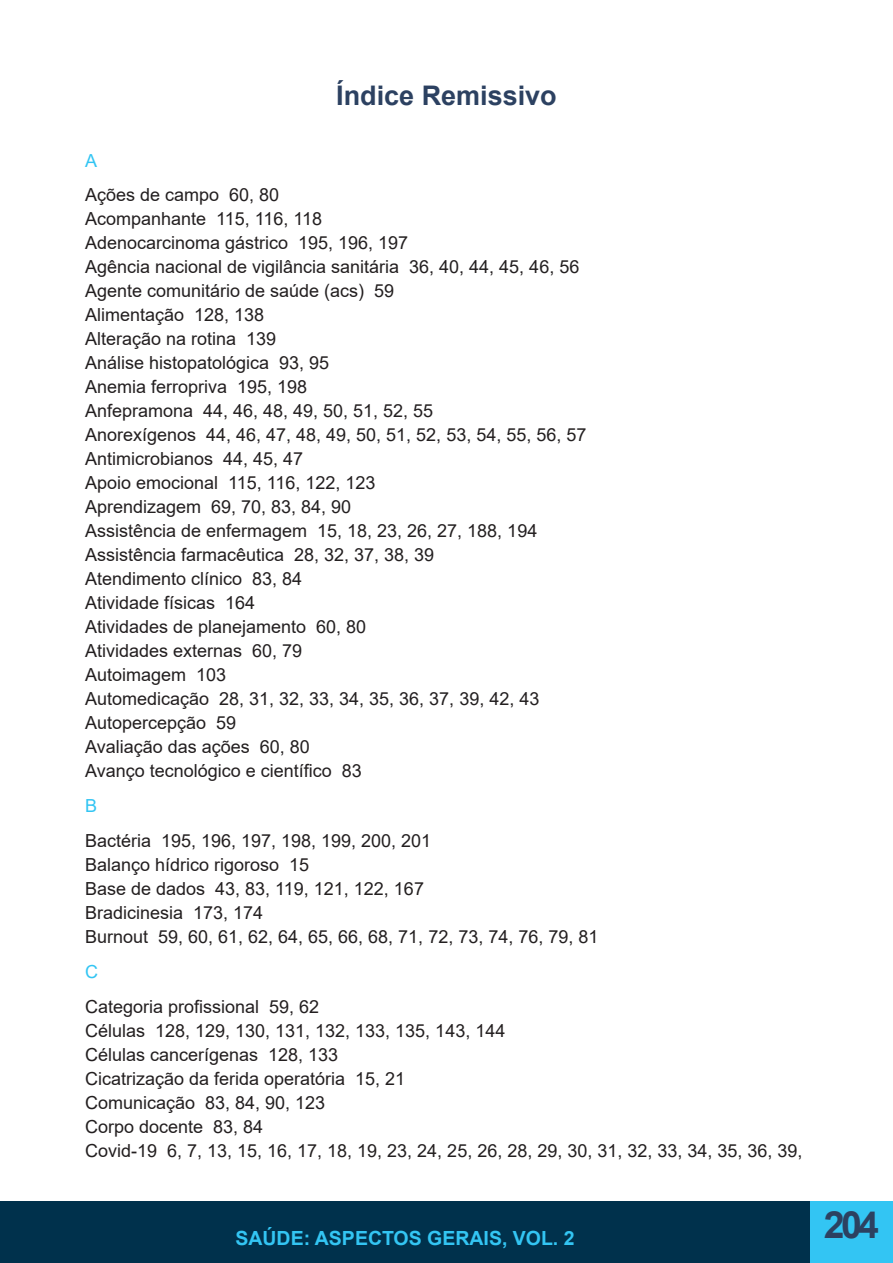
<style>
.page{position:relative;width:893px;height:1263px;background:#fff}
.page>*{position:absolute;margin:0;border:0;box-sizing:border-box;transform-origin:0 0}
.t1{font:700 37.5px "Arial";color:#2c4161}
.t2{font:700 27px "Arial";color:#2c4161}
.t3{font:700 19.5px "Arial";color:#33c5f3}
.t4{font:18px "Arial";color:#231f20}
.t5{font:18px "Arial";color:#33c5f3}
</style>
<div class="page">
<div style="left:0;top:1201px;width:810px;height:62px;background:#00314c"></div>
<div style="left:810px;top:1201px;width:83px;height:62px;background:#33c5f3"></div>
<hr style="left:892px;top:1201px;width:1px;height:62px;background:#00314c">
<p class="t2" style="left:336px;top:76px;width:222px">Índice Remissivo</p>
<p class="t5" style="left:85px;top:148px;width:14px">A</p>
<p class="t4" style="left:85px;top:183px;width:196px">Ações de campo 60, 80</p>
<p class="t4" style="left:85px;top:207px;width:239px">Acompanhante 115, 116, 118</p>
<p class="t4" style="left:85px;top:231px;width:325px">Adenocarcinoma gástrico 195, 196, 197</p>
<p class="t4" style="left:85px;top:255px;width:496px">Agência nacional de vigilância sanitária 36, 40, 44, 45, 46, 56</p>
<p class="t4" style="left:85px;top:279px;width:311px">Agente comunitário de saúde (acs) 59</p>
<p class="t4" style="left:85px;top:303px;width:181px">Alimentação 128, 138</p>
<p class="t4" style="left:85px;top:327px;width:193px">Alteração na rotina 139</p>
<p class="t4" style="left:85px;top:351px;width:246px">Análise histopatológica 93, 95</p>
<p class="t4" style="left:85px;top:375px;width:224px">Anemia ferropriva 195, 198</p>
<p class="t4" style="left:85px;top:399px;width:350px">Anfepramona 44, 46, 48, 49, 50, 51, 52, 55</p>
<p class="t4" style="left:85px;top:423px;width:503px">Anorexígenos 44, 46, 47, 48, 49, 50, 51, 52, 53, 54, 55, 56, 57</p>
<p class="t4" style="left:85px;top:447px;width:220px">Antimicrobianos 44, 45, 47</p>
<p class="t4" style="left:85px;top:471px;width:292px">Apoio emocional 115, 116, 122, 123</p>
<p class="t4" style="left:85px;top:495px;width:268px">Aprendizagem 69, 70, 83, 84, 90</p>
<p class="t4" style="left:85px;top:519px;width:454px">Assistência de enfermagem 15, 18, 23, 26, 27, 188, 194</p>
<p class="t4" style="left:85px;top:543px;width:351px">Assistência farmacêutica 28, 32, 37, 38, 39</p>
<p class="t4" style="left:85px;top:567px;width:219px">Atendimento clínico 83, 84</p>
<p class="t4" style="left:85px;top:591px;width:172px">Atividade físicas 164</p>
<p class="t4" style="left:85px;top:615px;width:283px">Atividades de planejamento 60, 80</p>
<p class="t4" style="left:85px;top:639px;width:219px">Atividades externas 60, 79</p>
<p class="t4" style="left:85px;top:663px;width:143px">Autoimagem 103</p>
<p class="t4" style="left:85px;top:687px;width:456px">Automedicação 28, 31, 32, 33, 34, 35, 36, 37, 39, 42, 43</p>
<p class="t4" style="left:85px;top:711px;width:153px">Autopercepção 59</p>
<p class="t4" style="left:85px;top:735px;width:226px">Avaliação das ações 60, 80</p>
<p class="t4" style="left:85px;top:759px;width:278px">Avanço tecnológico e científico 83</p>
<p class="t5" style="left:85px;top:793px;width:14px">B</p>
<p class="t4" style="left:85px;top:828px;width:348px">Bactéria 195, 196, 197, 198, 199, 200, 201</p>
<p class="t4" style="left:85px;top:852px;width:226px">Balanço hídrico rigoroso 15</p>
<p class="t4" style="left:85px;top:876px;width:340px">Base de dados 43, 83, 119, 121, 122, 167</p>
<p class="t4" style="left:85px;top:900px;width:180px">Bradicinesia 173, 174</p>
<p class="t4" style="left:85px;top:924px;width:515px">Burnout 59, 60, 61, 62, 64, 65, 66, 68, 71, 72, 73, 74, 76, 79, 81</p>
<p class="t5" style="left:85px;top:959px;width:14px">C</p>
<p class="t4" style="left:85px;top:994px;width:236px">Categoria profissional 59, 62</p>
<p class="t4" style="left:85px;top:1018px;width:422px">Células 128, 129, 130, 131, 132, 133, 135, 143, 144</p>
<p class="t4" style="left:85px;top:1042px;width:255px">Células cancerígenas 128, 133</p>
<p class="t4" style="left:85px;top:1066px;width:322px">Cicatrização da ferida operatória 15, 21</p>
<p class="t4" style="left:85px;top:1090px;width:242px">Comunicação 83, 84, 90, 123</p>
<p class="t4" style="left:85px;top:1114px;width:180px">Corpo docente 83, 84</p>
<p class="t4" style="left:85px;top:1138px;width:719px">Covid-19 6, 7, 13, 15, 16, 17, 18, 19, 23, 24, 25, 26, 28, 29, 30, 31, 32, 33, 34, 35, 36, 39,</p>
<p class="t3" style="left:235px;top:1224px;width:341px">SAÚDE: ASPECTOS GERAIS, VOL. 2</p>
<h1 class="t1" style="left:824px;top:1198px;width:57px">204</h1>
</div>
